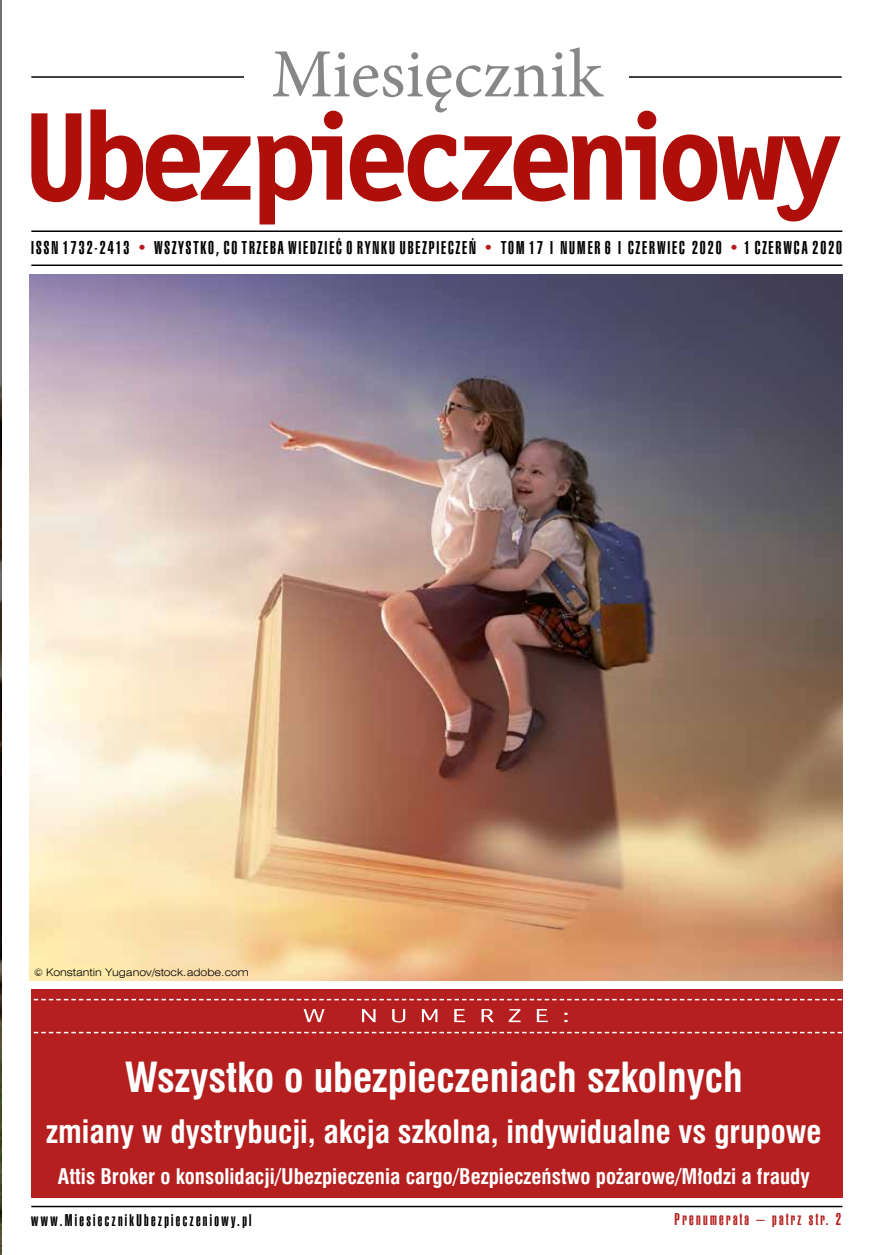
<style>
.page{position:relative;width:872px;height:1255px;background:#fff}
.page>*{position:absolute;margin:0;border:0;box-sizing:border-box;transform-origin:0 0}
.t1{font:700 40.5px "Swis 721 Cn EU";color:#fff}
.t2{font:700 31.5px "Swis 721 Cn EU";color:#fff}
.t3{font:700 21px "Swis 721 Cn EU";color:#fff}
.t4{font:18px "Swis 911 U Cm EU";letter-spacing:.11em;color:#000}
.t5{font:16.5px "Swis 911 U Cm EU";letter-spacing:.14em;color:#000}
.t6{font:16.5px "Swis 911 U Cm EU";letter-spacing:.14em;color:#b51f1f}
.t7{font:10.5px "Swis 721 Lt Ex EU";color:#000}
.s1{color:#b51f1f}
</style>
<div class="page">
<img style="left:30px;top:274px;width:812px;height:706px">
<div style="left:31px;top:989px;width:811px;height:208px;background:#b51f1f"></div>
<hr style="left:31px;top:1205px;width:811px;height:2px;background:#000">
<hr style="left:31px;top:230px;width:811px;height:2px;background:#000">
<hr style="left:31px;top:264px;width:811px;height:2px;background:#000">
<svg style="left:31px;top:113px;width:50px;height:89px"></svg>
<svg style="left:88px;top:109px;width:162px;height:92px"></svg>
<svg style="left:663px;top:134px;width:177px;height:87px"></svg>
<hr style="left:31px;top:76px;width:213px;height:2px;background:#000">
<hr style="left:629px;top:76px;width:212px;height:2px;background:#000">
<svg style="left:257px;top:47px;width:399px;height:177px"></svg>
<svg style="left:33px;top:998px;width:810px;height:2px"></svg>
<svg style="left:33px;top:1031px;width:810px;height:2px"></svg>
<svg style="left:303px;top:1009px;width:264px;height:13px"></svg>
<svg style="left:0;top:1px;width:1px;height:1252px"></svg>
<p class="t4" style="left:31px;top:238px;width:812px">ISSN 1732-2413 <span class="s1">•</span> WSZYSTKO, CO TRZEBA WIEDZIEĆ O RYNKU UBEZPIECZEŃ <span class="s1">•</span> TOM 17 I NUMER 6 I CZERWIEC 2020 <span class="s1">•</span> 1 CZERWCA 2020</p>
<p class="t7" style="left:34px;top:966px;width:216px">© Konstantin Yuganov/stock.adobe.com</p>
<h1 class="t1" style="left:125px;top:1052px;width:619px">Wszystko o ubezpieczeniach szkolnych</h1>
<h2 class="t2" style="left:46px;top:1112px;width:777px">zmiany w dystrybucji, akcja szkolna, indywidualne vs grupowe</h2>
<p class="t3" style="left:58px;top:1163px;width:753px">Attis Broker o konsolidacji/Ubezpieczenia cargo/Bezpieczeństwo pożarowe/Młodzi a fraudy</p>
<p class="t6" style="left:674px;top:1210px;width:168px">Prenumerata – patrz str. 2</p>
<p class="t5" style="left:31px;top:1210px;width:222px">www.MiesiecznikUbezpieczeniowy.pl</p>
</div>
